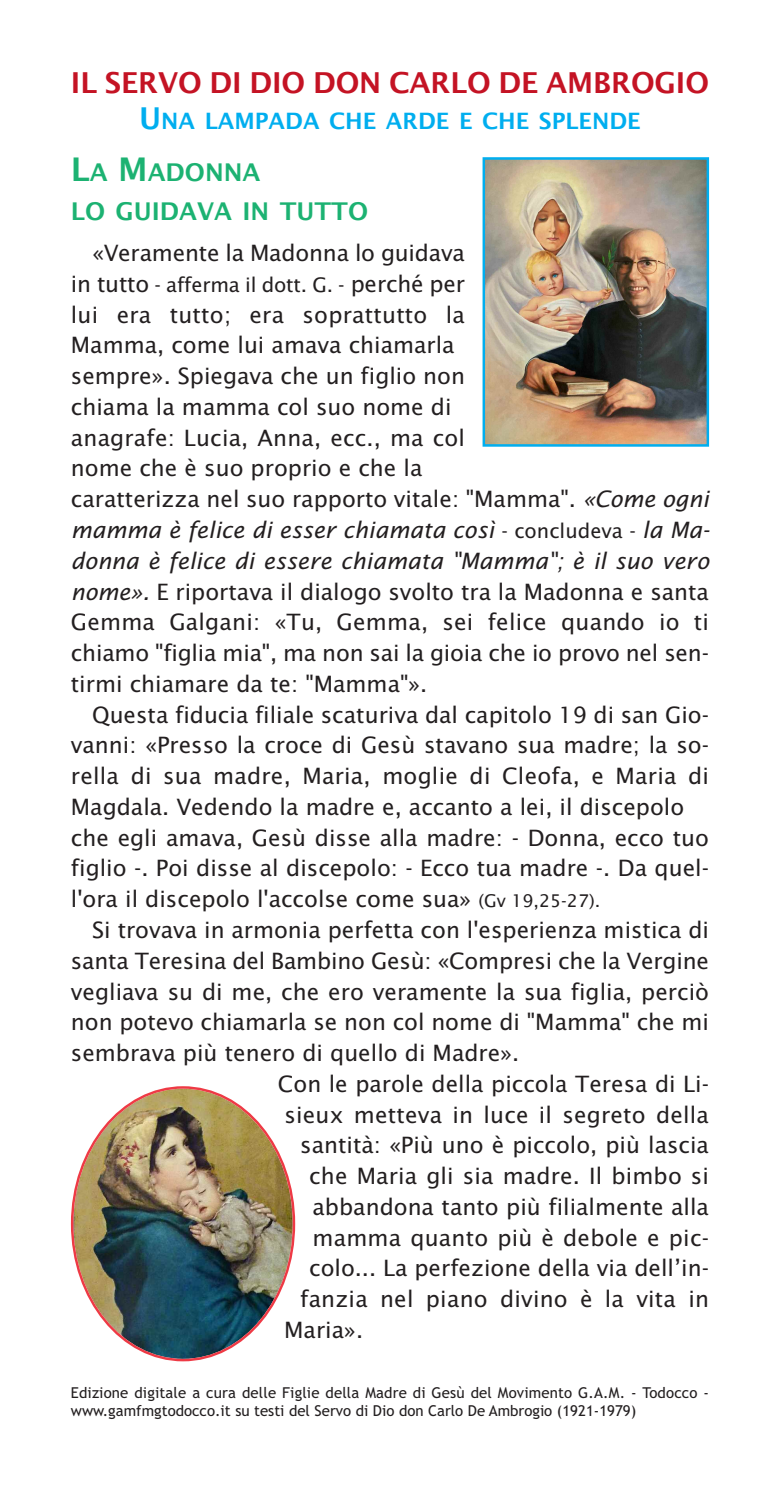
<style>
.page{position:relative;width:780px;height:1489px;background:#fff}
.page>*{position:absolute;margin:0;border:0;box-sizing:border-box;transform-origin:0 0}
.t1{font:600 28.75px "Lucida Sans";letter-spacing:-.005em;color:#c41324}
.t2{font:600 24.5px/39px "Lucida Sans";color:#1cb272}
.t3{font:22.5px/30.8px "Lucida Sans";color:#231f20}
.t4{font:600 22.5px "Lucida Sans";color:#00aeef}
.t5{font:20px "Lucida Sans";letter-spacing:-.01em;color:#231f20}
.t6{font:15px/18px "Trebuchet MS";letter-spacing:.01em;color:#231f20}
.s1{font-size:30px}
.s2{font-size:32.5px}
.s3{font-size:22.5px}
.s4{font-style:italic}
.s5{font-size:20px}
.s6{font-size:17.5px}
</style>
<div class="page">
<img style="left:485px;top:160px;width:221px;height:283px">
<div style="left:482px;top:157px;width:227px;height:289px;border:2px solid #00aeef"></div>
<img style="left:71px;top:1086px;width:224px;height:275px">
<p class="t1" style="left:71px;top:66px;width:639px">IL SERVO DI DIO DON CARLO DE AMBROGIO</p>
<p class="t4" style="left:139px;top:108px;width:503px"><span class="s1">U</span>NA LAMPADA CHE ARDE E CHE SPLENDE</p>
<p class="t2" style="left:71px;top:153px;width:299px"><span class="s2">L</span>A <span class="s2">M</span>ADONNA<br>LO GUIDAVA IN TUTTO</p>
<p class="t3" style="left:92px;top:238px;width:374px">«Veramente la Madonna lo guidava</p>
<p class="t5" style="left:71px;top:273px;width:395px"><span class="s3">in tutto</span> - afferma il dott. G. - <span class="s3">perché per</span></p>
<p class="t3" style="left:71px;top:299px;width:639px">lui era tutto; era soprattutto la<br>Mamma, come lui amava chiamarla<br>sempre». Spiegava che un figlio non<br>chiama la mamma col suo nome di<br>anagrafe: Lucia, Anna, ecc., ma col<br>nome che è suo proprio e che la<br>caratterizza nel suo rapporto vitale: "Mamma". <span class="s4">«Come ogni mamma è felice di esser chiamata così</span> <span class="s5">- concludeva -</span> <span class="s4">la Ma&shy;donna è felice di essere chiamata "Mamma"; è il suo vero nome».</span> E riportava il dialogo svolto tra la Madonna e santa Gemma Galgani: «Tu, Gemma, sei felice quando io ti chiamo "figlia mia", ma non sai la gioia che io provo nel sen&shy;tirmi chiamare da te: "Mamma"».</p>
<p class="t3" style="left:71px;top:699px;width:639px;text-indent:21px">Questa fiducia filiale scaturiva dal capitolo 19 di san Gio&shy;vanni: «Presso la croce di Gesù stavano sua madre; la so&shy;rella di sua madre, Maria, moglie di Cleofa, e Maria di Magdala. Vedendo la madre e, accanto a lei, il discepolo che egli amava, Gesù disse alla madre: - Donna, ecco tuo figlio -. Poi disse al discepolo: - Ecco tua madre -. Da quel&shy;l'ora il discepolo l'accolse come sua» <span class="s6">(Gv 19,25-27).</span></p>
<p class="t3" style="left:92px;top:914px;width:618px">Si trovava in armonia perfetta con l'esperienza mistica di</p>
<p class="t3" style="left:71px;top:945px;width:639px">santa Teresina del Bambino Gesù: «Compresi che la Vergine</p>
<p class="t3" style="left:71px;top:976px;width:639px">vegliava su di me, che ero veramente la sua figlia, perciò</p>
<p class="t3" style="left:71px;top:1007px;width:639px">non potevo chiamarla se non col nome di "Mamma" che mi</p>
<p class="t3" style="left:71px;top:1037px;width:450px">sembrava più tenero di quello di Madre».</p>
<p class="t3" style="left:278px;top:1068px;width:432px">Con le parole della piccola Teresa di Li-</p>
<p class="t3" style="left:284px;top:1099px;width:426px">sieux metteva in luce il segreto della</p>
<p class="t3" style="left:300px;top:1130px;width:410px">santità: «Più uno è piccolo, più lascia</p>
<p class="t3" style="left:309px;top:1160px;width:401px">che Maria gli sia madre. Il bimbo si</p>
<p class="t3" style="left:312px;top:1191px;width:398px">abbandona tanto più filialmente alla</p>
<p class="t3" style="left:312px;top:1222px;width:398px">mamma quanto più è debole e pic-</p>
<p class="t3" style="left:309px;top:1253px;width:401px">colo... La perfezione della via dell’in-</p>
<p class="t3" style="left:300px;top:1283px;width:410px">fanzia nel piano divino è la vita in</p>
<p class="t3" style="left:284px;top:1314px;width:80px">Maria».</p>
<p class="t6" style="left:71px;top:1383px;width:639px">Edizione digitale a cura delle Figlie della Madre di Gesù del Movimento G.A.M. - Todocco - www.gamfmgtodocco.it su testi del Servo di Dio don Carlo De Ambrogio (1921-1979)</p>
</div>
